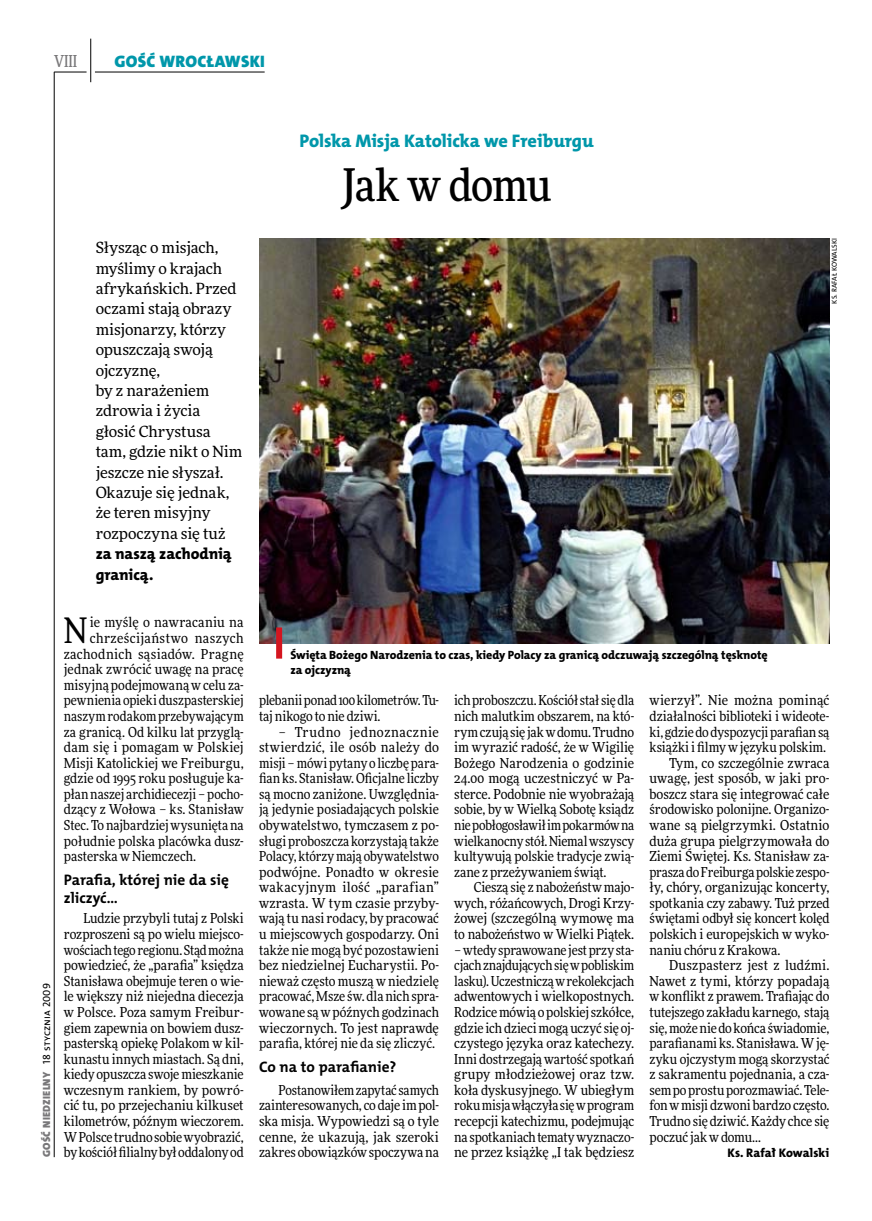
<style>
.page{position:relative;width:872px;height:1221px;background:#fff}
.page>*{position:absolute;margin:0;border:0;box-sizing:border-box;transform-origin:0 0}
.t1{font:500 45px "Freeday Narrow";letter-spacing:-.02em;color:#000}
.t2{font:35.25px "Freeday Narrow News";color:#000}
.t3{font:18.3px "The Mix HP8 Ex Bld";color:#0097aa}
.t4{font:16.65px "The Mix HP9 Blk";letter-spacing:.02em;color:#0097aa}
.t5{font:500 16.5px "Freeday Narrow";color:#787779;scale:.9 1}
.t6{font:15.75px/20.4px "The Mix HP8 Ex Bld";letter-spacing:.01em;color:#000}
.t7{font:15.45px/20.4px "Freeday News";letter-spacing:-.005em;color:#000}
.t8{font:15.3px/17.7px "The Mix HP7 Bld";letter-spacing:-.005em;color:#000}
.t9{font:13.8px/15.6px "Freeday Narrow News";color:#000;text-align:justify}
.t10{font:13.8px "Freeday Narrow News";letter-spacing:.025em;color:#000}
.t11{font:13.8px "Freeday Narrow News";letter-spacing:.03em;color:#000}
.t12{font:12.45px "The Mix HP8 Ex Bld";color:#000}
.t13{font:12px/15.6px "The Mix HP8 Ex Bld";letter-spacing:-.005em;color:#000}
.t14{font:10.5px "The Mix HP9 Blk";letter-spacing:.025em;color:#787779}
.t15{font:7.2px "The Mix HP5 Plain";letter-spacing:.005em;color:#000}
.s1{font-family:"The Mix HP5 Plain";color:#000}
</style>
<div class="page">
<hr style="left:54px;top:72px;width:1px;height:1085px;background:#000">
<hr style="left:90px;top:39px;width:1px;height:43px;background:#000">
<hr style="left:54px;top:72px;width:33px;height:1px;background:#000">
<hr style="left:95px;top:72px;width:170px;height:1px;background:#000">
<img style="left:259px;top:238px;width:570px;height:405px">
<div style="left:276px;top:627px;width:6px;height:31px;background:#d4151f"></div>
<p class="t5" style="left:54px;top:50px;width:27px">VIII</p>
<p class="t4" style="left:114px;top:50px;width:152px">GOŚĆ WROCŁAWSKI</p>
<p class="t7" style="left:96px;top:237px;width:148px">Słysząc o misjach, myślimy o krajach afrykańskich. Przed oczami stają obrazy misjonarzy, którzy opuszczają swoją ojczyznę,<br>by z narażeniem zdrowia i życia głosić Chrystusa tam, gdzie nikt o Nim jeszcze nie słyszał.<br>Okazuje się jednak, że teren misyjny rozpoczyna się tuż</p>
<p class="t6" style="left:96px;top:544px;width:137px">za naszą zachodnią granicą.</p>
<h3 class="t3" style="left:299px;top:129px;width:295px">Polska Misja Katolicka we Freiburgu</h3>
<h1 class="t1" style="left:342px;top:157px;width:211px">Jak w domu</h1>
<p class="t15" style="left:830px;top:303px;width:67px;rotate:-90deg">ks. Rafał Kowalski</p>
<p class="t14" style="left:40px;top:1156px;width:175px;rotate:-90deg">GOŚĆ NIEDZIELNY <span class="s1">18 stycznia 2009</span></p>
<h2 class="t2" style="left:64px;top:608px;width:25px">N</h2>
<p class="t9" style="left:90px;top:614px;width:155px">ie myślę o nawracaniu na</p>
<p class="t11" style="left:90px;top:629px;width:155px">chrześcijaństwo naszych</p>
<p class="t10" style="left:64px;top:645px;width:181px">zachodnich sąsiadów. Pragnę</p>
<p class="t9" style="left:64px;top:661px;width:181px">jednak zwrócić uwagę na pracę</p>
<p class="t9" style="left:64px;top:677px;width:181px">misyjną podejmowaną w celu za-</p>
<p class="t9" style="left:64px;top:692px;width:181px">pewnienia opieki duszpasterskiej</p>
<p class="t9" style="left:64px;top:708px;width:181px">naszym rodakom przebywającym</p>
<p class="t9" style="left:64px;top:723px;width:181px">za granicą. Od kilku lat przyglą-</p>
<p class="t9" style="left:64px;top:739px;width:181px">dam się i pomagam w Polskiej</p>
<p class="t9" style="left:64px;top:754px;width:181px">Misji Katolickiej we Freiburgu,</p>
<p class="t9" style="left:64px;top:770px;width:181px">gdzie od 1995 roku posługuje ka-</p>
<p class="t9" style="left:64px;top:786px;width:181px">płan naszej archidiecezji – pocho-</p>
<p class="t9" style="left:64px;top:801px;width:181px">dzący z Wołowa – ks. Stanisław</p>
<p class="t9" style="left:64px;top:817px;width:181px">Stec. To najbardziej wysunięta na</p>
<p class="t9" style="left:64px;top:832px;width:181px">południe polska placówka dusz-</p>
<p class="t9" style="left:64px;top:848px;width:134px">pasterska w Niemczech.</p>
<p class="t8" style="left:64px;top:871px;width:167px">Parafia, której nie da się zliczyć…</p>
<p class="t9" style="left:64px;top:910px;width:181px;text-indent:20px">Ludzie przybyli tutaj z Polski rozproszeni są po wielu miejsco&shy;wościach tego regionu. Stąd można powiedzieć, że „parafia” księdza Stanisława obejmuje teren o wie&shy;le większy niż niejedna diecezja w Polsce. Poza samym Freibur&shy;giem zapewnia on bowiem dusz&shy;pasterską opiekę Polakom w kil&shy;kunastu innych miastach. Są dni, kiedy opuszcza swoje mieszkanie wczesnym rankiem, by powró&shy;cić tu, po przejechaniu kilkuset kilometrów, późnym wieczorem.<br>WPolsce trudno sobie wyobrazić, by kościół filialny był oddalony od</p>
<p class="t13" style="left:290px;top:646px;width:479px">Święta Bożego Narodzenia to czas, kiedy Polacy za granicą odczuwają szczególną tęsknotę za ojczyzną</p>
<p class="t9" style="left:259px;top:692px;width:181px">plebanii ponad 100 kilometrów. Tu&shy;taj nikogo to nie dziwi.</p>
<p class="t9" style="left:259px;top:723px;width:181px;text-indent:20px">– Trudno jednoznacznie stwierdzić, ile osób należy do misji – mówi pytany o liczbę para&shy;fian ks. Stanisław. Oficjalne liczby są mocno zaniżone. Uwzględnia&shy;ją jedynie posiadających polskie obywatelstwo, tymczasem z po&shy;sługi proboszcza korzystają także Polacy, którzy mają obywatelstwo podwójne. Ponadto w okresie wakacyjnym ilość „parafian” wzrasta. W tym czasie przyby&shy;wają tu nasi rodacy, by pracować u miejscowych gospodarzy. Oni także nie mogą być pozostawieni bez niedzielnej Eucharystii. Po&shy;nieważ często muszą w niedzielę pracować, Msze św. dla nich spra&shy;wowane są w późnych godzinach wieczornych. To jest naprawdę parafia, której nie da się zliczyć.</p>
<p class="t8" style="left:259px;top:1058px;width:139px">Co na to parafianie?</p>
<p class="t9" style="left:259px;top:1081px;width:181px;text-indent:20px">Postanowiłem zapytać samych zainteresowanych, co daje im pol&shy;ska misja. Wypowiedzi są o tyle cenne, że ukazują, jak szeroki zakres obowiązków spoczywa na</p>
<p class="t9" style="left:454px;top:692px;width:181px">ich proboszczu. Kościół stał się dla nich malutkim obszarem, na któ&shy;rym czują się jak wdomu. Trudno im wyrazić radość, że w Wigilię Bożego Narodzenia o godzinie 24.00 mogą uczestniczyć w Pa&shy;sterce. Podobnie nie wyobrażają sobie, by w Wielką Sobotę ksiądz nie pobłogosławił im pokarmów na wielkanocny stół. Niemal wszyscy kultywują polskie tradycje zwią&shy;zane z przeżywaniem świąt.</p>
<p class="t9" style="left:454px;top:879px;width:181px;text-indent:20px">Cieszą się z nabożeństw majo&shy;wych, różańcowych, Drogi Krzy&shy;żowej (szczególną wymowę ma to nabożeństwo w Wielki Piątek.</p>
<p class="t9" style="left:454px;top:941px;width:181px">– wtedy sprawowane jest przy sta&shy;cjach znajdujących się wpobliskim lasku). Uczestniczą wrekolekcjach adwentowych i wielkopostnych.<br>Rodzice mówią opolskiej szkółce, gdzie ich dzieci mogą uczyć się oj&shy;czystego języka oraz katechezy.<br>Inni dostrzegają wartość spotkań grupy młodzieżowej oraz tzw. koła dyskusyjnego. W ubiegłym roku misja włączyła się wprogram recepcji katechizmu, podejmując na spotkaniach tematy wyznaczo&shy;ne przez książkę „I tak będziesz</p>
<p class="t9" style="left:649px;top:692px;width:181px">wierzył”. Nie można pominąć</p>
<p class="t9" style="left:649px;top:708px;width:181px">działalności biblioteki i wideote-</p>
<p class="t9" style="left:649px;top:723px;width:181px">ki, gdzie do dyspozycji parafian są</p>
<p class="t9" style="left:649px;top:739px;width:178px">książki i filmy w języku polskim.</p>
<p class="t9" style="left:669px;top:754px;width:162px">Tym, co szczególnie zwraca</p>
<p class="t9" style="left:649px;top:770px;width:181px">uwagę, jest sposób, w jaki pro-</p>
<p class="t9" style="left:649px;top:786px;width:181px">boszcz stara się integrować całe</p>
<p class="t9" style="left:649px;top:801px;width:181px">środowisko polonijne. Organizo-</p>
<p class="t9" style="left:649px;top:817px;width:181px">wane są pielgrzymki. Ostatnio</p>
<p class="t9" style="left:649px;top:832px;width:181px">duża grupa pielgrzymowała do</p>
<p class="t9" style="left:649px;top:848px;width:181px">Ziemi Świętej. Ks. Stanisław za-</p>
<p class="t9" style="left:649px;top:863px;width:181px">prasza do Freiburga polskie zespo-</p>
<p class="t9" style="left:649px;top:879px;width:181px">ły, chóry, organizując koncerty,</p>
<p class="t9" style="left:649px;top:895px;width:181px">spotkania czy zabawy. Tuż przed</p>
<p class="t9" style="left:649px;top:910px;width:181px">świętami odbył się koncert kolęd</p>
<p class="t9" style="left:649px;top:926px;width:181px">polskich i europejskich w wyko-</p>
<p class="t9" style="left:649px;top:941px;width:132px">naniu chóru zKrakowa.</p>
<p class="t9" style="left:669px;top:957px;width:162px">Duszpasterz jest z ludźmi.</p>
<p class="t9" style="left:649px;top:972px;width:181px">Nawet z tymi, którzy popadają</p>
<p class="t9" style="left:649px;top:988px;width:181px">w konflikt z prawem. Trafiając do</p>
<p class="t9" style="left:649px;top:1004px;width:181px">tutejszego zakładu karnego, stają</p>
<p class="t9" style="left:649px;top:1019px;width:181px">się, może nie do końca świadomie,</p>
<p class="t9" style="left:649px;top:1035px;width:181px">parafianami ks. Stanisława. Wję-</p>
<p class="t9" style="left:649px;top:1050px;width:181px">zyku ojczystym mogą skorzystać</p>
<p class="t9" style="left:649px;top:1066px;width:181px">z sakramentu pojednania, a cza-</p>
<p class="t9" style="left:649px;top:1081px;width:181px">sem po prostu porozmawiać. Tele-</p>
<p class="t9" style="left:649px;top:1097px;width:181px">fon wmisji dzwoni bardzo często.</p>
<p class="t9" style="left:649px;top:1112px;width:181px">Trudno się dziwić. Każdy chce się</p>
<p class="t9" style="left:649px;top:1128px;width:113px">poczuć jak w domu…</p>
<p class="t12" style="left:727px;top:1144px;width:103px">Ks. Rafał Kowalski</p>
</div>
